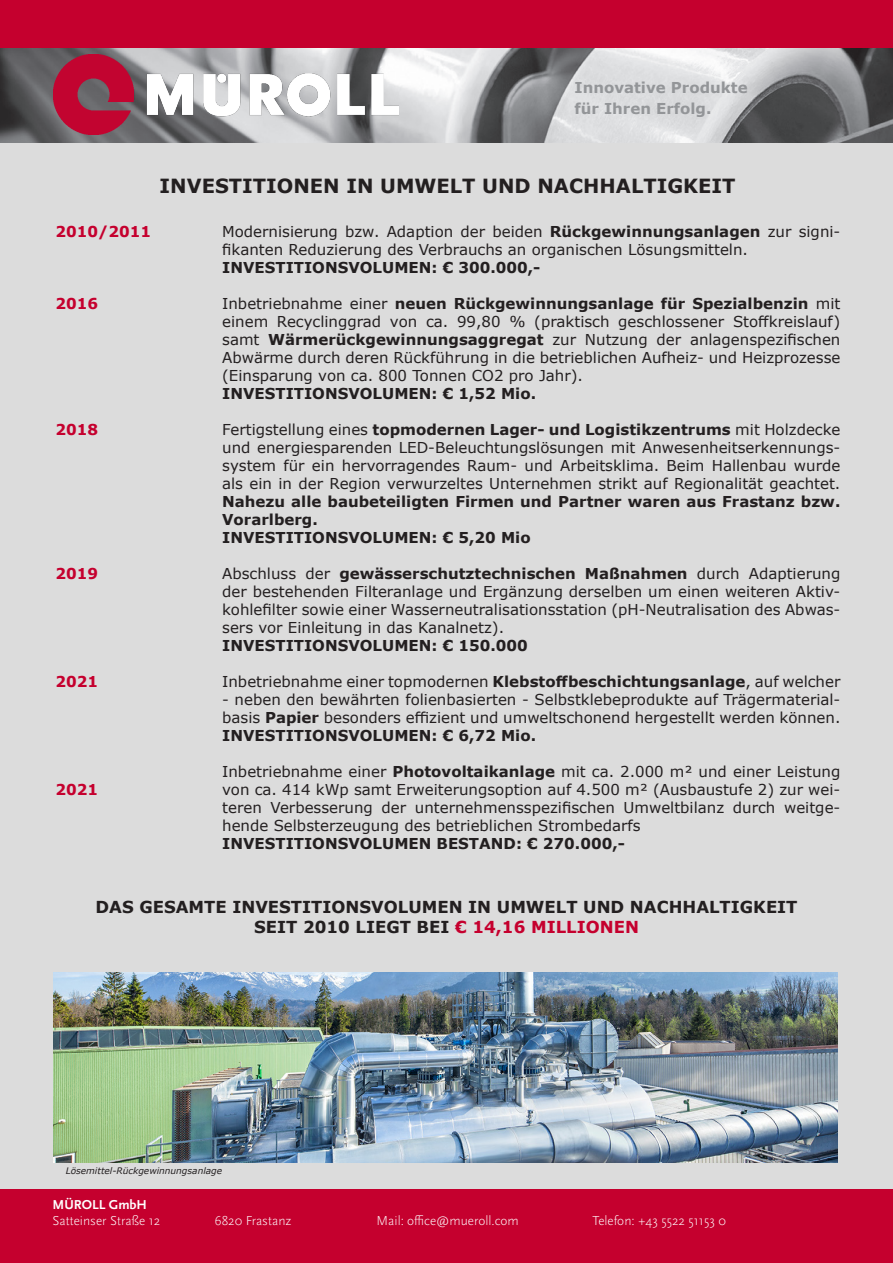
<style>
.page{position:relative;width:893px;height:1263px;background:#dcdcdc}
.page>*{position:absolute;margin:0;border:0;box-sizing:border-box;transform-origin:0 0}
.t1{font:700 19.5px "Verdana";color:#231f20}
.t2{font:700 16.5px "Verdana";color:#231f20}
.t3{font:15px/18px "Verdana";color:#231f20;text-align:justify}
.t4{font:700 15px "Verdana";color:#231f20}
.t5{font:700 15px "Verdana";color:#939598}
.t6{font:700 15px "Verdana";color:#c5002e}
.t7{font:300 13.5px "Scala Sans Pro";color:#fff}
.t8{font:700 13.5px "Scala Sans Pro";color:#fff}
.t9{font:italic 9px "Verdana";color:#231f20}
.s1{font-weight:700}
.s2{color:#c5002e}
</style>
<div class="page">
<img style="left:0;top:48px;width:893px;height:95px">
<div style="left:0;top:0;width:893px;height:48px;background:#c5002e"></div>
<img style="left:54px;top:54px;width:345px;height:81px">
<div style="left:0;top:1189px;width:893px;height:74px;background:#c5002e"></div>
<img style="left:54px;top:972px;width:784px;height:190px">
<p class="t5" style="left:574px;top:77px;width:175px">Innovative Produkte</p>
<p class="t5" style="left:574px;top:98px;width:139px">für Ihren Erfolg.</p>
<p class="t6" style="left:55px;top:221px;width:97px">2010/2011</p>
<p class="t6" style="left:55px;top:293px;width:44px">2016</p>
<p class="t6" style="left:55px;top:419px;width:44px">2018</p>
<p class="t6" style="left:55px;top:563px;width:44px">2019</p>
<p class="t6" style="left:55px;top:671px;width:44px">2021</p>
<p class="t6" style="left:55px;top:779px;width:44px">2021</p>
<p class="t1" style="left:160px;top:172px;width:577px">INVESTITIONEN IN UMWELT UND NACHHALTIGKEIT</p>
<p class="t3" style="left:222px;top:222px;width:620px">Modernisierung bzw. Adaption der beiden <span class="s1">Rückgewinnungsanlagen</span> zur signi&shy;fikanten Reduzierung des Verbrauchs an organischen Lösungsmitteln.</p>
<p class="t4" style="left:222px;top:257px;width:320px">INVESTITIONSVOLUMEN: € 300.000,-</p>
<p class="t3" style="left:222px;top:294px;width:620px">Inbetriebnahme einer <span class="s1">neuen Rückgewinnungsanlage für Spezialbenzin</span> mit einem Recyclinggrad von ca. 99,80 % (praktisch geschlossener Stoffkreislauf) samt <span class="s1">Wärmerückgewinnungsaggregat</span> zur Nutzung der anlagenspezifischen Abwärme durch deren Rückführung in die betrieblichen Aufheiz- und Heizprozesse (Einsparung von ca. 800 Tonnen CO2 pro Jahr).</p>
<p class="t4" style="left:222px;top:383px;width:315px">INVESTITIONSVOLUMEN: € 1,52 Mio.</p>
<p class="t3" style="left:222px;top:420px;width:620px">Fertigstellung eines <span class="s1">topmodernen Lager- und Logistikzentrums</span> mit Holzdecke und energiesparenden LED-Beleuchtungslösungen mit Anwesenheitserkennungs&shy;system für ein hervorragendes Raum- und Arbeitsklima. Beim Hallenbau wurde als ein in der Region verwurzeltes Unternehmen strikt auf Regionalität geachtet.<br><span class="s1">Nahezu alle baubeteiligten Firmen und Partner waren aus Frastanz bzw.<br>Vorarlberg.</span></p>
<p class="t4" style="left:222px;top:527px;width:310px">INVESTITIONSVOLUMEN: € 5,20 Mio</p>
<p class="t3" style="left:222px;top:564px;width:620px">Abschluss der <span class="s1">gewässerschutztechnischen Maßnahmen</span> durch Adaptierung der bestehenden Filteranlage und Ergänzung derselben um einen weiteren Aktiv&shy;kohlefilter sowie einer Wasserneutralisationsstation (pH-Neutralisation des Abwas&shy;sers vor Einleitung in das Kanalnetz).</p>
<p class="t4" style="left:222px;top:635px;width:307px">INVESTITIONSVOLUMEN: € 150.000</p>
<p class="t3" style="left:222px;top:672px;width:620px">Inbetriebnahme einer topmodernen <span class="s1">Klebstoffbeschichtungsanlage</span>, auf welcher</p>
<p class="t3" style="left:222px;top:690px;width:620px">- neben den bewährten folienbasierten - Selbstklebeprodukte auf Trägermaterial&shy;basis <span class="s1">Papier</span> besonders effizient und umweltschonend hergestellt werden können.</p>
<p class="t4" style="left:222px;top:725px;width:315px">INVESTITIONSVOLUMEN: € 6,72 Mio.</p>
<p class="t3" style="left:222px;top:762px;width:620px">Inbetriebnahme einer <span class="s1">Photovoltaikanlage</span> mit ca. 2.000 m² und einer Leistung von ca. 414 kWp samt Erweiterungsoption auf 4.500 m² (Ausbaustufe 2) zur wei&shy;teren Verbesserung der unternehmensspezifischen Umweltbilanz durch weitge&shy;hende Selbsterzeugung des betrieblichen Strombedarfs</p>
<p class="t4" style="left:222px;top:833px;width:404px">INVESTITIONSVOLUMEN BESTAND: € 270.000,-</p>
<p class="t2" style="left:96px;top:895px;width:703px">DAS GESAMTE INVESTITIONSVOLUMEN IN UMWELT UND NACHHALTIGKEIT</p>
<p class="t2" style="left:254px;top:915px;width:386px">SEIT 2010 LIEGT BEI <span class="s2">€ 14,16 MILLIONEN</span></p>
<p class="t9" style="left:66px;top:1164px;width:158px">Lösemittel-Rückgewinnungsanlage</p>
<p class="t8" style="left:53px;top:1197px;width:96px">MÜROLL GmbH</p>
<p class="t7" style="left:53px;top:1213px;width:109px">Satteinser Straße 12</p>
<p class="t7" style="left:215px;top:1213px;width:78px">6820 Frastanz</p>
<p class="t7" style="left:377px;top:1213px;width:144px">Mail: office@mueroll.com</p>
<p class="t7" style="left:593px;top:1213px;width:135px">Telefon: +43 5522 51153 0</p>
</div>
